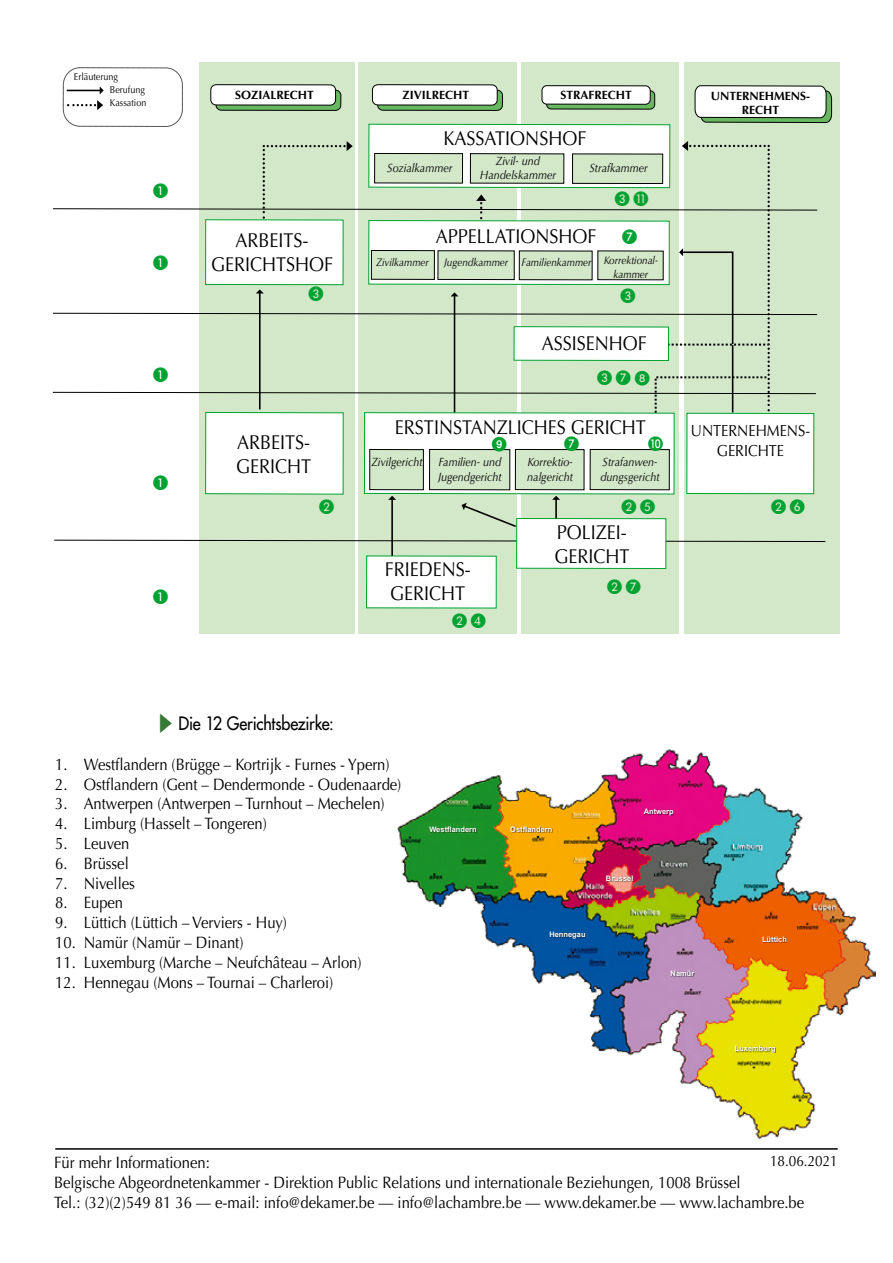
<style>
.page{position:relative;width:893px;height:1263px;background:#fff}
.page>*{position:absolute;margin:0;border:0;box-sizing:border-box;transform-origin:0 0}
.t1{font:19.95px/24px "Optima LT Std";color:#000;scale:.9 1}
.t2{font:500 18px "Futura Std";letter-spacing:-.02em;color:#000;scale:.9 1}
.t3{font:16.5px/19.8px "Optima LT Std";letter-spacing:-.005em;color:#000;scale:.9 1}
.t4{font:16.05px/19.2px "Optima LT Std";color:#000;text-align:center;scale:.9 1}
.t5{font:15px "Optima LT Std";color:#000;scale:.9 1}
.t6{font:15px "European Pi Std 1";color:#00a231}
.t7{font:italic 12px/14.4px "Optima LT Std";color:#000;scale:.9 1}
.t8{font:700 12px/14.4px "Optima LT Std";color:#000;text-align:center}
.t9{font:italic 10.95px/13.2px "Optima LT Std";color:#000;text-align:center;scale:.9 1}
.t10{font:10.05px/13px "Optima LT Std";color:#000;scale:.9 1}
.t11{font:700 7.5px "Arial";color:#fff}
</style>
<div class="page">
<hr style="left:55px;top:1148px;width:783px;height:2px;background:#000">
<div style="left:199px;top:62px;width:155px;height:571px;background:#d2e8c9"></div>
<div style="left:358px;top:62px;width:159px;height:571px;background:#d2e8c9"></div>
<div style="left:521px;top:62px;width:158px;height:571px;background:#d2e8c9"></div>
<div style="left:684px;top:62px;width:155px;height:571px;background:#d2e8c9"></div>
<div style="left:366px;top:556px;width:130px;height:52px;background:#fff"></div>
<div style="left:517px;top:518px;width:149px;height:50px;background:#fff"></div>
<div style="left:516px;top:518px;width:150px;height:51px;border:1px solid #00a231"></div>
<div style="left:63px;top:68px;width:120px;height:59px;border:1px dashed #000;border-radius:17px"></div>
<img style="left:397px;top:749px;width:478px;height:391px">
<div style="left:430px;top:827px;width:47px;height:5px;background:#000;opacity:.75"></div>
<div style="left:511px;top:827px;width:41px;height:5px;background:#000;opacity:.75"></div>
<div style="left:644px;top:809px;width:30px;height:7px;background:#000;opacity:.75"></div>
<div style="left:607px;top:876px;width:26px;height:5px;background:#000;opacity:.75"></div>
<div style="left:550px;top:932px;width:36px;height:7px;background:#000;opacity:.75"></div>
<div style="left:736px;top:1046px;width:40px;height:7px;background:#000;opacity:.75"></div>
<div style="left:672px;top:971px;width:23px;height:5px;background:#000;opacity:.75"></div>
<div style="left:763px;top:937px;width:24px;height:6px;background:#000;opacity:.75"></div>
<svg style="left:53px;top:85px;width:779px;height:471px"></svg>
<p class="t10" style="left:110px;top:70px;width:42px;text-indent:-36px">Erläuterung<br>Berufung<br>Kassation</p>
<p class="t8" style="left:235px;top:88px;width:80px">SOZIALRECHT</p>
<p class="t8" style="left:402px;top:88px;width:68px">ZIVILRECHT</p>
<p class="t8" style="left:560px;top:88px;width:73px">STRAFRECHT</p>
<p class="t8" style="left:711px;top:88px;width:101px">UNTERNEHMENS-<br>RECHT</p>
<p class="t1" style="left:444px;top:127px;width:160px">KASSATIONSHOF</p>
<p class="t1" style="left:211px;top:228px;width:137px;text-align:center">ARBEITS-<br>GERICHTSHOF</p>
<p class="t1" style="left:236px;top:431px;width:85px">ARBEITS-<br>GERICHT</p>
<p class="t7" style="left:387px;top:161px;width:74px">Sozialkammer</p>
<p class="t7" style="left:480px;top:154px;width:86px;text-align:center">Zivil- und<br>Handelskammer</p>
<p class="t7" style="left:589px;top:161px;width:66px">Strafkammer</p>
<p class="t1" style="left:436px;top:224px;width:180px">APPELLATIONSHOF</p>
<p class="t9" style="left:376px;top:256px;width:60px">Zivilkammer</p>
<p class="t9" style="left:444px;top:256px;width:73px">Jugendkammer</p>
<p class="t9" style="left:604px;top:254px;width:62px">Korrektional&shy;kammer</p>
<p class="t9" style="left:521px;top:256px;width:79px">Familienkammer</p>
<p class="t1" style="left:542px;top:332px;width:118px">ASSISENHOF</p>
<p class="t6" style="left:597px;top:370px;width:54px">❸ ❼ ➑</p>
<p class="t1" style="left:395px;top:415px;width:280px">ERSTINSTANZLICHES GERICHT</p>
<p class="t4" style="left:691px;top:422px;width:134px">UNTERNEHMENS-<br>GERICHTE</p>
<p class="t7" style="left:371px;top:455px;width:59px">Zivilgericht</p>
<p class="t7" style="left:438px;top:455px;width:72px">Familien- und<br>Jugendgericht</p>
<p class="t7" style="left:527px;top:455px;width:52px">Korrektio&shy;nalgericht</p>
<p class="t7" style="left:600px;top:455px;width:68px">Strafanwen&shy;dungsgericht</p>
<p class="t1" style="left:385px;top:558px;width:97px">FRIEDENS-<br>GERICHT</p>
<p class="t1" style="left:554px;top:520px;width:85px">POLIZEI-<br>GERICHT</p>
<p class="t2" style="left:179px;top:712px;width:174px">Die 12 Gerichtsbezirke:</p>
<p class="t3" style="left:55px;top:754px;width:373px">1. Westflandern (Brügge – Kortrijk - Furnes - Ypern)</p>
<p class="t3" style="left:55px;top:774px;width:386px">2. Ostflandern (Gent – Dendermonde - Oudenaarde)</p>
<p class="t3" style="left:55px;top:794px;width:367px">3. Antwerpen (Antwerpen – Turnhout – Mechelen)</p>
<p class="t3" style="left:55px;top:814px;width:237px">4. Limburg (Hasselt – Tongeren)</p>
<p class="t3" style="left:55px;top:834px;width:84px">5. Leuven</p>
<p class="t3" style="left:55px;top:853px;width:83px">6. Brüssel</p>
<p class="t3" style="left:55px;top:873px;width:90px">7. Nivelles</p>
<p class="t3" style="left:55px;top:893px;width:77px">8. Eupen</p>
<p class="t3" style="left:55px;top:913px;width:259px">9. Lüttich (Lüttich – Verviers - Huy)</p>
<p class="t3" style="left:55px;top:933px;width:211px">10. Namür (Namür – Dinant)</p>
<p class="t3" style="left:55px;top:952px;width:342px">11. Luxemburg (Marche – Neufchâteau – Arlon)</p>
<p class="t3" style="left:55px;top:972px;width:310px">12. Hennegau (Mons – Tournai – Charleroi)</p>
<p class="t11" style="left:429px;top:824px;width:49px">Westflandern</p>
<p class="t11" style="left:510px;top:824px;width:44px">Ostflandern</p>
<p class="t11" style="left:549px;top:929px;width:38px">Hennegau</p>
<p class="t11" style="left:644px;top:806px;width:31px">Antwerp</p>
<p class="t11" style="left:606px;top:873px;width:29px">Brüssel</p>
<p class="t11" style="left:671px;top:968px;width:25px">Namür</p>
<p class="t11" style="left:762px;top:934px;width:26px">Lüttich</p>
<p class="t11" style="left:735px;top:1043px;width:42px">Luxemburg</p>
<p class="t5" style="left:770px;top:1152px;width:77px">18.06.2021</p>
<p class="t3" style="left:54px;top:1153px;width:835px">Für mehr Informationen:<br>Belgische Abgeordnetenkammer - Direktion Public Relations und internationale Beziehungen, 1008 Brüssel<br>Tel.: (32)(2)549 81 36 — e-mail: info@dekamer.be — info@lachambre.be — www.dekamer.be — www.lachambre.be</p>
</div>
